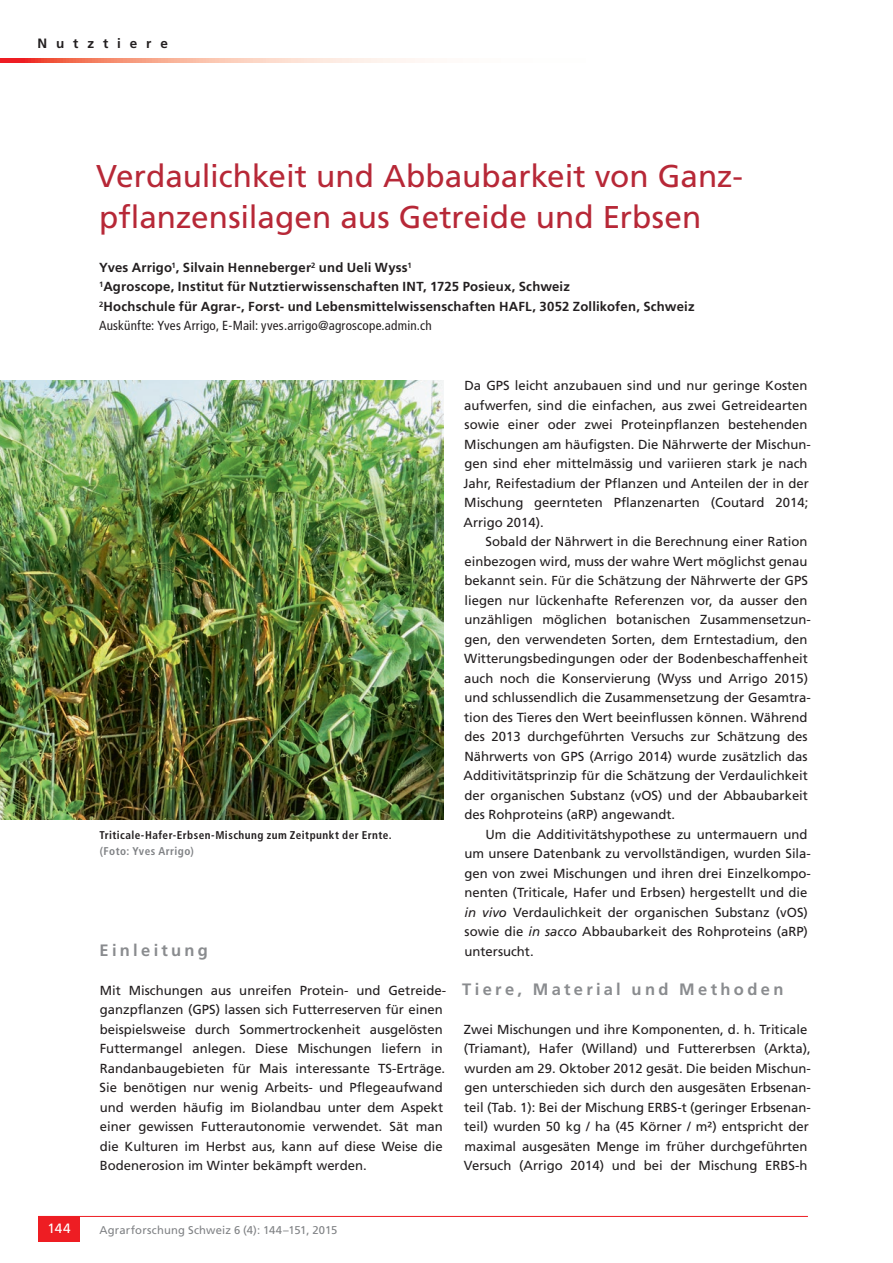
<style>
.page{position:relative;width:893px;height:1263px;background:#fff}
.page>*{position:absolute;margin:0;border:0;box-sizing:border-box;transform-origin:0 0}
.t1{font:31.5px/40.5px "Frutiger LT Std";color:#b72837}
.t2{font:700 16.5px "Frutiger LT Std";letter-spacing:.2em;color:#8a8c8f}
.t3{font:700 13.5px "Frutiger LT Std";letter-spacing:.655em;color:#231f20}
.t4{font:13.5px "Frutiger LT Std";color:#fff}
.t5{font:13.2px/19.5px "Frutiger LT Std";color:#231f20}
.t6{font:700 13.2px/19.5px "Frutiger LT Std";letter-spacing:.015em;color:#231f20}
.t7{font:700 condensed 11.25px "Frutiger LT Std";letter-spacing:.04em;color:#231f20}
.t8{font:11.25px "Frutiger LT Std";letter-spacing:.015em;color:#808285}
.t9{font:700 condensed 11.25px "Frutiger LT Std";letter-spacing:.035em;color:#808285}
.s1{font-weight:400;font-stretch:condensed}
.s2{font-style:italic}
</style>
<div class="page">
<hr style="left:38px;top:1216px;width:770px;height:1px;background:#ee1d23">
<div style="left:38px;top:1216px;width:42px;height:26px;background:#ee1d23"></div>
<svg style="left:0;top:58px;width:425px;height:5px;background:#f8b0a0"></svg>
<img style="left:0;top:380px;width:443px;height:439px">
<p class="t3" style="left:38px;top:36px;width:132px">Nutztiere</p>
<h1 class="t1" style="left:96px;top:156px;width:648px">Verdaulichkeit und Abbaubarkeit von Ganz&shy;pflanzensilagen aus Getreide und Erbsen</h1>
<p class="t6" style="left:99px;top:258px;width:597px">Yves Arrigo<sup>1</sup>, Silvain Henneberger<sup>2</sup> und Ueli Wyss<sup>1<br>1</sup>Agroscope, Institut für Nutztierwissenschaften INT, 1725 Posieux, Schweiz<br><sup>2</sup>Hochschule für Agrar-, Forst- und Lebensmittelwissenschaften HAFL, 3052 Zollikofen, Schweiz <span class="s1">Auskünfte: Yves Arrigo, E-Mail: yves.arrigo@agroscope.admin.ch</span></p>
<p class="t7" style="left:99px;top:828px;width:294px">Triticale-Hafer-Erbsen-Mischung zum Zeitpunkt der Ernte.</p>
<p class="t9" style="left:100px;top:844px;width:96px">(Foto: Yves Arrigo)</p>
<p class="t2" style="left:100px;top:940px;width:110px">Einleitung</p>
<p class="t5" style="left:100px;top:980px;width:348px">Mit Mischungen aus unreifen Protein- und Getreide&shy;ganzpflanzen (GPS) lassen sich Futterreserven für einen beispielsweise durch Sommertrockenheit ausgelösten Futtermangel anlegen. Diese Mischungen liefern in Randanbaugebieten für Mais interessante TS-Erträge.<br>Sie benötigen nur wenig Arbeits- und Pflegeaufwand und werden häufig im Biolandbau unter dem Aspekt einer gewissen Futterautonomie verwendet. Sät man die Kulturen im Herbst aus, kann auf diese Weise die Bodenerosion im Winter bekämpft werden.</p>
<p class="t5" style="left:463px;top:376px;width:349px">Da GPS leicht anzubauen sind und nur geringe Kosten aufwerfen, sind die einfachen, aus zwei Getreidearten sowie einer oder zwei Proteinpflanzen bestehenden Mischungen am häufigsten. Die Nährwerte der Mischun&shy;gen sind eher mittelmässig und variieren stark je nach Jahr, Reifestadium der Pflanzen und Anteilen der in der Mischung geernteten Pflanzenarten (Coutard 2014; Arrigo 2014).</p>
<p class="t5" style="left:464px;top:532px;width:349px;text-indent:22px">Sobald der Nährwert in die Berechnung einer Ration einbezogen wird, muss der wahre Wert möglichst genau bekannt sein. Für die Schätzung der Nährwerte der GPS liegen nur lückenhafte Referenzen vor, da ausser den unzähligen möglichen botanischen Zusammensetzun&shy;gen, den verwendeten Sorten, dem Erntestadium, den Witterungsbedingungen oder der Bodenbeschaffenheit auch noch die Konservierung (Wyss und Arrigo 2015) und schlussendlich die Zusammensetzung der Gesamtra&shy;tion des Tieres den Wert beeinflussen können. Während des 2013 durchgeführten Versuchs zur Schätzung des Nährwerts von GPS (Arrigo 2014) wurde zusätzlich das Additivitätsprinzip für die Schätzung der Verdaulichkeit der organischen Substanz (vOS) und der Abbaubarkeit des Rohproteins (aRP) angewandt.</p>
<p class="t5" style="left:464px;top:824px;width:348px;text-indent:21px">Um die Additivitätshypothese zu untermauern und um unsere Datenbank zu vervollständigen, wurden Sila&shy;gen von zwei Mischungen und ihren drei Einzelkompo&shy;nenten (Triticale, Hafer und Erbsen) hergestellt und die <span class="s2">in vivo</span> Verdaulichkeit der organischen Substanz (vOS) sowie die <span class="s2">in sacco</span> Abbaubarkeit des Rohproteins (aRP) untersucht.</p>
<p class="t2" style="left:462px;top:979px;width:323px">Tiere, Material und Methoden</p>
<p class="t5" style="left:464px;top:1019px;width:349px">Zwei Mischungen und ihre Komponenten, d. h. Triticale (Triamant), Hafer (Willand) und Futtererbsen (Arkta), wurden am 29. Oktober 2012 gesät. Die beiden Mischun&shy;gen unterschieden sich durch den ausgesäten Erbsenan&shy;teil (Tab. 1): Bei der Mischung ERBS-t (geringer Erbsenan&shy;teil) wurden 50 kg / ha (45 Körner / m²) entspricht der maximal ausgesäten Menge im früher durchgeführten Versuch (Arrigo 2014) und bei der Mischung ERBS-h</p>
<p class="t4" style="left:48px;top:1221px;width:25px">144</p>
<p class="t8" style="left:99px;top:1223px;width:239px">Agrarforschung Schweiz 6 (4): 144–151, 2015</p>
</div>
